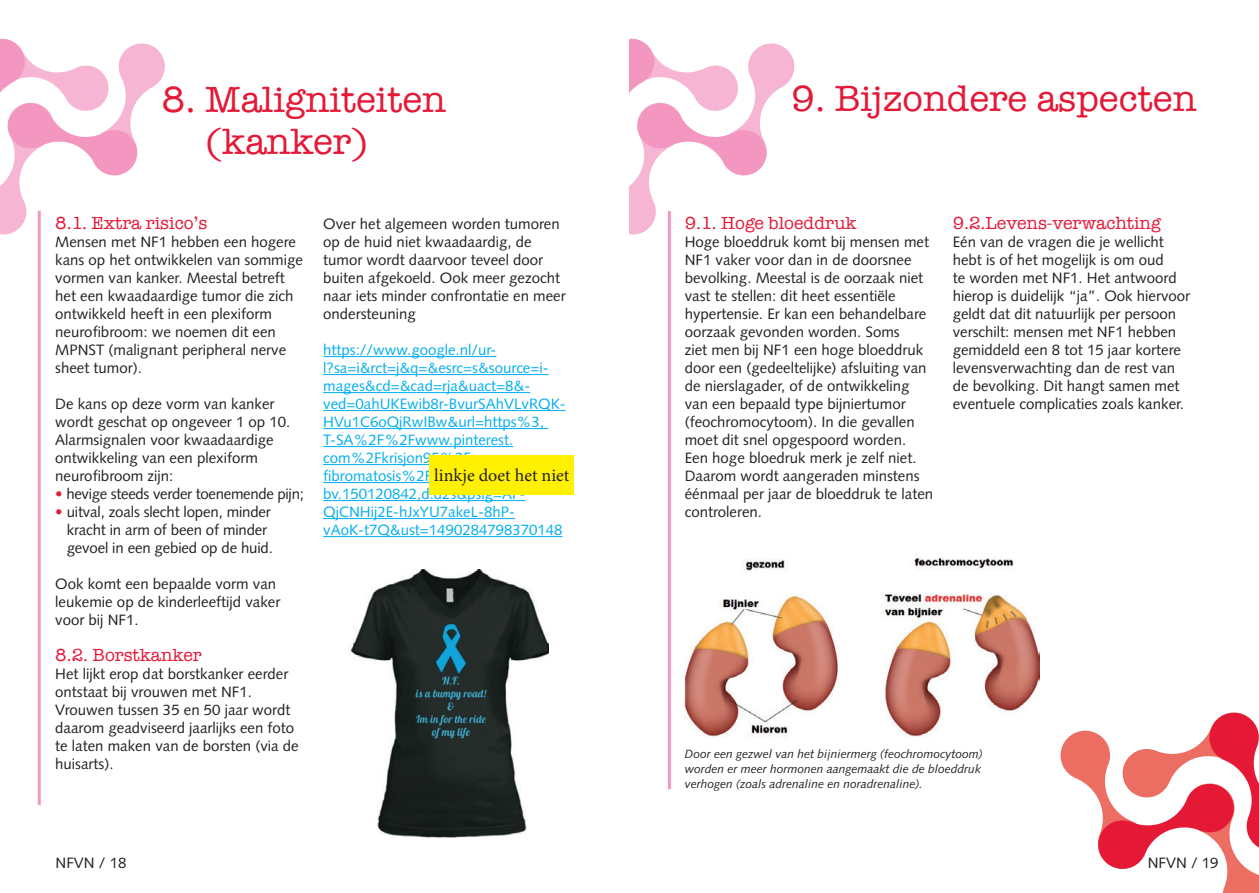
<style>
.page{position:relative;width:1259px;height:893px;background:#fff}
.page>*{position:absolute;margin:0;border:0;box-sizing:border-box;transform-origin:0 0}
.t1{font:37.5px/42px "American Typewriter";color:#e51836}
.t2{font:18px "American Typewriter";color:#e51836}
.t3{font:18px "Minion Pro";color:#231f20}
.t4{font:15px/18px "Syntax LT Std";color:#231f20}
.t5{font:15px/18px "Syntax LT Std";color:#00aeef}
.t6{font:15px "Syntax LT Std";letter-spacing:-.02em;color:#231f20}
.t7{font:italic 12px/15px "Syntax LT Std";color:#231f20}
.s1{color:#e51836}
</style>
<div class="page">
<svg style="left:1060px;top:712px;width:199px;height:181px"></svg>
<img style="left:685px;top:558px;width:354px;height:180px">
<img style="left:349px;top:570px;width:200px;height:268px">
<hr style="left:668px;top:211px;width:3px;height:578px;background:#f397c1">
<hr style="left:38px;top:211px;width:3px;height:594px;background:#f397c1">
<hr style="left:323px;top:356px;width:173px;height:1px;background:#00aeef">
<hr style="left:323px;top:374px;width:225px;height:1px;background:#00aeef">
<hr style="left:323px;top:392px;width:207px;height:1px;background:#00aeef">
<hr style="left:323px;top:410px;width:243px;height:1px;background:#00aeef">
<hr style="left:323px;top:428px;width:225px;height:1px;background:#00aeef">
<hr style="left:323px;top:446px;width:190px;height:1px;background:#00aeef">
<hr style="left:323px;top:464px;width:191px;height:1px;background:#00aeef">
<hr style="left:323px;top:482px;width:163px;height:1px;background:#00aeef">
<hr style="left:323px;top:500px;width:202px;height:1px;background:#00aeef">
<hr style="left:323px;top:518px;width:192px;height:1px;background:#00aeef">
<hr style="left:323px;top:536px;width:239px;height:1px;background:#00aeef">
<svg style="left:0;top:38px;width:165px;height:199px"></svg>
<svg style="left:629px;top:38px;width:166px;height:199px"></svg>
<div style="left:429px;top:455px;width:145px;height:39px;background:#fff101"></div>
<h1 class="t1" style="left:205px;top:77px;width:242px;text-indent:-43px">8. Maligniteiten (kanker)</h1>
<p class="t2" style="left:55px;top:209px;width:153px">8.1. Extra risico’s</p>
<p class="t4" style="left:55px;top:233px;width:249px">Mensen met NF1 hebben een hogere kans op het ontwikkelen van sommige vormen van kanker. Meestal betreft het een kwaadaardige tumor die zich ontwikkeld heeft in een plexiform neurofibroom: we noemen dit een<br>MPNST (malignant peripheral nerve sheet tumor).</p>
<p class="t4" style="left:55px;top:395px;width:236px">De kans op deze vorm van kanker wordt geschat op ongeveer 1 op 10.<br>Alarmsignalen voor kwaadaardige ontwikkeling van een plexiform neurofibroom zijn:</p>
<p class="t6" style="left:55px;top:485px;width:250px"><span class="s1">•</span> hevige steeds verder toenemende pijn;</p>
<p class="t4" style="left:67px;top:503px;width:208px;text-indent:-11px"><span class="s1">•</span> uitval, zoals slecht lopen, minder kracht in arm of been of minder gevoel in een gebied op de huid.</p>
<p class="t4" style="left:55px;top:575px;width:227px">Ook komt een bepaalde vorm van leukemie op de kinderleeftijd vaker voor bij NF1.</p>
<p class="t2" style="left:55px;top:641px;width:148px">8.2. Borstkanker</p>
<p class="t4" style="left:55px;top:665px;width:245px">Het lijkt erop dat borstkanker eerder ontstaat bij vrouwen met NF1.<br>Vrouwen tussen 35 en 50 jaar wordt daarom geadviseerd jaarlijks een foto te laten maken van de borsten (via de huisarts).</p>
<p class="t4" style="left:323px;top:215px;width:244px">Over het algemeen worden tumoren op de huid niet kwaadaardig, de tumor wordt daarvoor teveel door buiten afgekoeld. Ook meer gezocht naar iets minder confrontatie en meer ondersteuning</p>
<p class="t5" style="left:323px;top:341px;width:244px">https://www.google.nl/ur&shy;l?sa=i&amp;rct=j&amp;q=&amp;esrc=s&amp;source=i&shy;mages&amp;cd=&amp;cad=rja&amp;uact=8&amp;- ved=0ahUKEwib8r-BvurSAhVLvRQK-<br>HVu1C6oQjRwIBw&amp;url=https%3,<br>T-SA%2F%2Fwww.pinterest. com%2Fkrisjon95%2Fneuro&shy;fibromatosis%2F&amp;bvm=- bv.150120842,d.d2s&amp;psig=AF-<br>QjCNHij2E-hJxYU7akeL-8hP&shy;vAoK-t7Q&amp;ust=1490284798370148</p>
<p class="t3" style="left:434px;top:463px;width:137px">linkje doet het niet</p>
<h1 class="t1" style="left:791px;top:76px;width:407px">9. Bijzondere aspecten</h1>
<p class="t2" style="left:685px;top:209px;width:173px">9.1. Hoge bloeddruk</p>
<p class="t4" style="left:685px;top:233px;width:250px">Hoge bloeddruk komt bij mensen met NF1 vaker voor dan in de doorsnee bevolking. Meestal is de oorzaak niet vast te stellen: dit heet essentiële hypertensie. Er kan een behandelbare oorzaak gevonden worden. Soms<br>ziet men bij NF1 een hoge bloeddruk door een (gedeeltelijke) afsluiting van de nierslagader, of de ontwikkeling van een bepaald type bijniertumor (feochromocytoom). In die gevallen moet dit snel opgespoord worden.<br>Een hoge bloedruk merk je zelf niet.<br>Daarom wordt aangeraden minstens éénmaal per jaar de bloeddruk te laten controleren.</p>
<p class="t2" style="left:952px;top:209px;width:210px">9.2.Levens-verwachting</p>
<p class="t4" style="left:952px;top:233px;width:239px">Eén van de vragen die je wellicht hebt is of het mogelijk is om oud<br>te worden met NF1. Het antwoord hierop is duidelijk “ja”. Ook hiervoor geldt dat dit natuurlijk per persoon verschilt: mensen met NF1 hebben gemiddeld een 8 tot 15 jaar kortere levensverwachting dan de rest van de bevolking. Dit hangt samen met eventuele complicaties zoals kanker.</p>
<p class="t7" style="left:685px;top:746px;width:300px">Door een gezwel van het bijniermerg (feochromocytoom) worden er meer hormonen aangemaakt die de bloeddruk verhogen (zoals adrenaline en noradrenaline).</p>
<p class="t4" style="left:56px;top:854px;width:72px">NFVN / 18</p>
<p class="t4" style="left:1147px;top:854px;width:72px">NFVN / 19</p>
</div>
